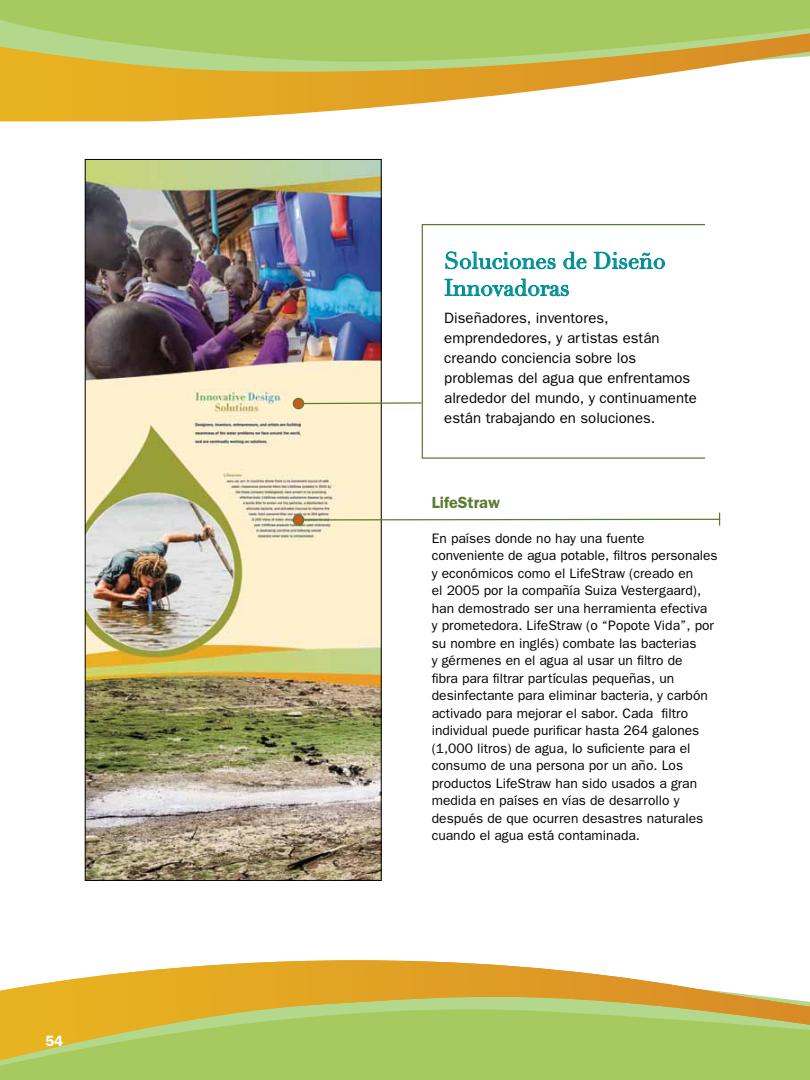
<style>
.page{position:relative;width:810px;height:1080px;background:#fff}
.page>*{position:absolute;margin:0;border:0;box-sizing:border-box;transform-origin:0 0}
.t1{font:22.5px/27px "Didot";color:#008f96}
.t2{font:600 16.25px "Franklin Gothic";color:#597d30}
.t3{font:15px/20px "Franklin Gothic";color:#000}
.t4{font:600 15px "Franklin Gothic";color:#fff}
.t5{font:13.75px/17.5px "Franklin Gothic";color:#000}
</style>
<div class="page">
<div style="left:422px;top:224px;width:290px;height:235px;border:1px solid #597d30"></div>
<div style="left:705px;top:212px;width:20px;height:270px;background:#fff"></div>
<img style="left:87px;top:161px;width:293px;height:718px">
<svg style="left:446px;top:252px;width:110px;height:17px"></svg>
<svg style="left:563px;top:252px;width:23px;height:17px"></svg>
<svg style="left:594px;top:252px;width:71px;height:17px"></svg>
<svg style="left:445px;top:279px;width:124px;height:18px"></svg>
<svg style="left:304px;top:402px;width:119px;height:3px"></svg>
<div style="left:293px;top:398px;width:11px;height:11px;background:#c9591c;border-radius:50%"></div>
<div style="left:293px;top:398px;width:11px;height:11px;border:1px solid #597d30;border-radius:50%"></div>
<div style="left:293px;top:515px;width:11px;height:10px;background:#c9591c;border-radius:50%"></div>
<div style="left:293px;top:514px;width:11px;height:12px;border:1px solid #597d30;border-radius:50%"></div>
<svg style="left:302px;top:513px;width:419px;height:13px"></svg>
<div style="left:0;top:1px;width:810px;height:32px;background:#a6ca5f"></div>
<svg style="left:0;top:33px;width:810px;height:88px"></svg>
<div style="left:0;top:1060px;width:810px;height:20px;background:#a6ca5f"></div>
<svg style="left:0;top:960px;width:810px;height:100px;background:#cbc360"></svg>
<p class="t4" style="left:45px;top:1032px;width:20px">54</p>
<h1 class="t1" style="left:444px;top:248px;width:223px">Soluciones de Diseño<br>Innovadoras</h1>
<p class="t3" style="left:444px;top:307px;width:254px">Diseñadores, inventores, emprendedores, y artistas están creando conciencia sobre los problemas del agua que enfrentamos alrededor del mundo, y continuamente están trabajando en soluciones.</p>
<p class="t2" style="left:432px;top:493px;width:70px">LifeStraw</p>
<p class="t5" style="left:432px;top:529px;width:287px">En países donde no hay una fuente conveniente de agua potable, filtros personales y económicos como el LifeStraw (creado en<br>el 2005 por la compañía Suiza Vestergaard), han demostrado ser una herramienta efectiva<br>y prometedora. LifeStraw (o “Popote Vida”, por su nombre en inglés) combate las bacterias<br>y gérmenes en el agua al usar un filtro de<br>fibra para filtrar partículas pequeñas, un desinfectante para eliminar bacteria, y carbón activado para mejorar el sabor. Cada filtro individual puede purificar hasta 264 galones (1,000 litros) de agua, lo suficiente para el consumo de una persona por un año. Los productos LifeStraw han sido usados a gran medida en países en vías de desarrollo y después de que ocurren desastres naturales cuando el agua está contaminada.</p>
</div>
